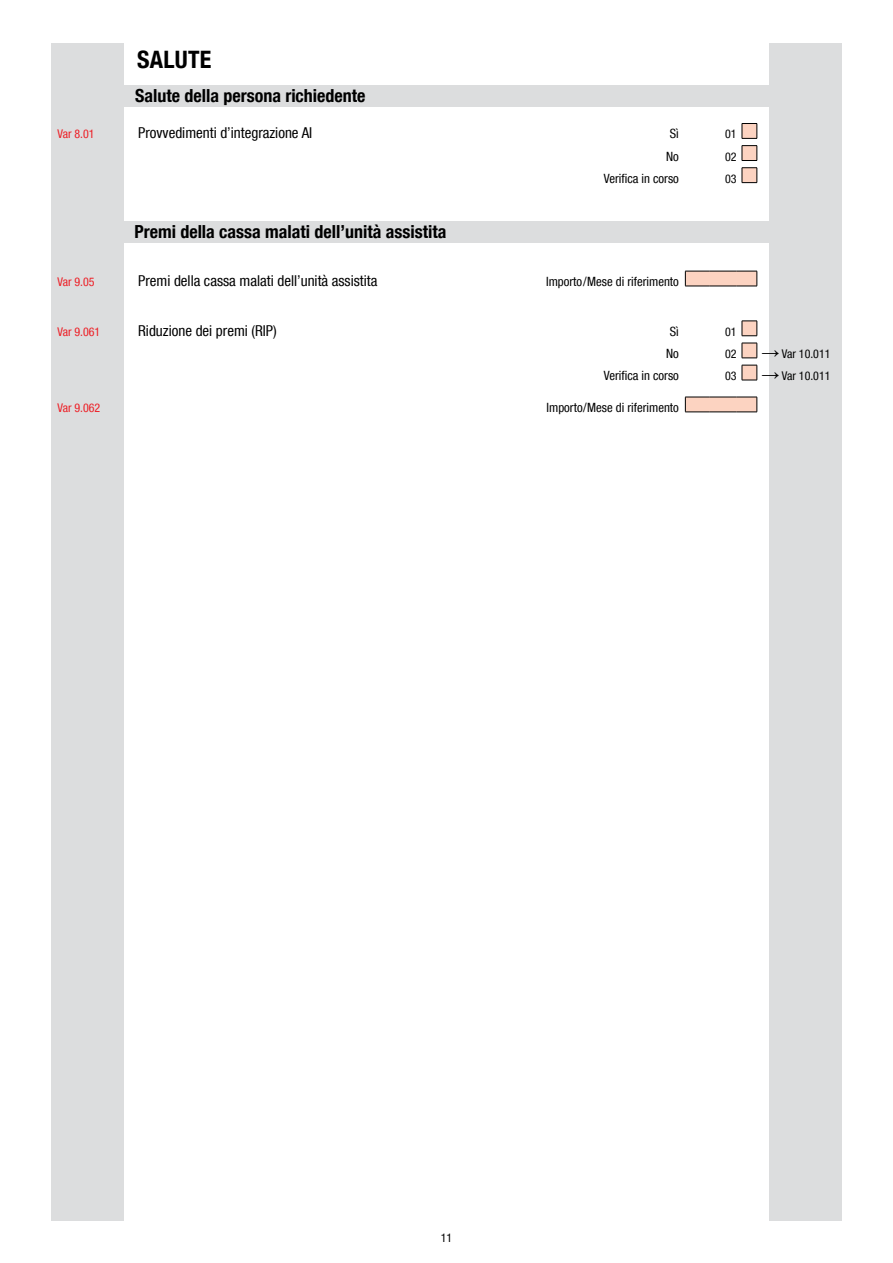
<style>
.page{position:relative;width:893px;height:1263px;background:#fff}
.page>*{position:absolute;margin:0;border:0;box-sizing:border-box;transform-origin:0 0}
.untertitel_16_18{font:700 condensed 24px "Helvetica Neue LT Com";letter-spacing:.01em;color:#000}
.Text_10_12{font:700 condensed 18px "Helvetica Neue LT Com";color:#000}
.text_8_9{font:condensed 15px "Helvetica Neue LT Com";color:#000}
.text_8_9-2{font:condensed 12.75px "Helvetica Neue LT Com";color:#000}
.text_8_9-3{font:condensed 12px "Helvetica Neue LT Com";color:#000}
.text_8_9-4{font:condensed 12px "Helvetica Neue LT Com";color:#ed1d24}
.s1{font-family:"Times New Roman";font-weight:700;font-stretch:normal;font-size:18px}
</style>
<div class="page">
<div style="left:51px;top:43px;width:72px;height:1177px;background:#dcddde"></div>
<div style="left:770px;top:43px;width:72px;height:1177px;background:#dcddde"></div>
<svg style="left:685px;top:123px;width:73px;height:290px"></svg>
<div style="left:116px;top:85px;width:666px;height:21px;background:#dcddde"></div>
<div style="left:115px;top:221px;width:665px;height:21px;background:#dcddde"></div>
<p class="untertitel_16_18" style="left:137px;top:45px;width:76px">SALUTE</p>
<p class="Text_10_12" style="left:135px;top:85px;width:232px">Salute della persona richiedente</p>
<p class="text_8_9-4" style="left:57px;top:127px;width:39px">Var 8.01</p>
<p class="text_8_9" style="left:138px;top:124px;width:176px">Provvedimenti d’integrazione AI</p>
<p class="text_8_9-2" style="left:670px;top:126px;width:10px">Sì</p>
<p class="text_8_9-3" style="left:725px;top:127px;width:13px">01</p>
<p class="text_8_9-2" style="left:666px;top:148px;width:14px">No</p>
<p class="text_8_9-3" style="left:725px;top:149px;width:13px">02</p>
<p class="text_8_9-2" style="left:604px;top:171px;width:77px">Verifica in corso</p>
<p class="text_8_9-3" style="left:725px;top:171px;width:13px">03</p>
<p class="Text_10_12" style="left:134px;top:221px;width:313px">Premi della cassa malati dell’unità assistita</p>
<p class="text_8_9-4" style="left:57px;top:275px;width:39px">Var 9.05</p>
<p class="text_8_9" style="left:138px;top:272px;width:241px">Premi della cassa malati dell’unità assistita</p>
<p class="text_8_9-2" style="left:546px;top:274px;width:134px">Importo/Mese di riferimento</p>
<p class="text_8_9-4" style="left:57px;top:324px;width:45px">Var 9.061</p>
<p class="text_8_9" style="left:138px;top:322px;width:140px">Riduzione dei premi (RIP)</p>
<p class="text_8_9-2" style="left:670px;top:324px;width:10px">Sì</p>
<p class="text_8_9-3" style="left:725px;top:324px;width:13px">01</p>
<p class="text_8_9-2" style="left:666px;top:346px;width:14px">No</p>
<p class="text_8_9-3" style="left:725px;top:347px;width:13px">02</p>
<p class="text_8_9-3" style="left:761px;top:347px;width:71px"><span class="s1">→</span> Var 10.011</p>
<p class="text_8_9-2" style="left:604px;top:368px;width:77px">Verifica in corso</p>
<p class="text_8_9-3" style="left:725px;top:369px;width:13px">03</p>
<p class="text_8_9-3" style="left:761px;top:369px;width:71px"><span class="s1">→</span> Var 10.011</p>
<p class="text_8_9-4" style="left:57px;top:401px;width:45px">Var 9.062</p>
<p class="text_8_9-2" style="left:547px;top:400px;width:134px">Importo/Mese di riferimento</p>
<p class="text_8_9-3" style="left:441px;top:1230px;width:13px">11</p>
</div>
